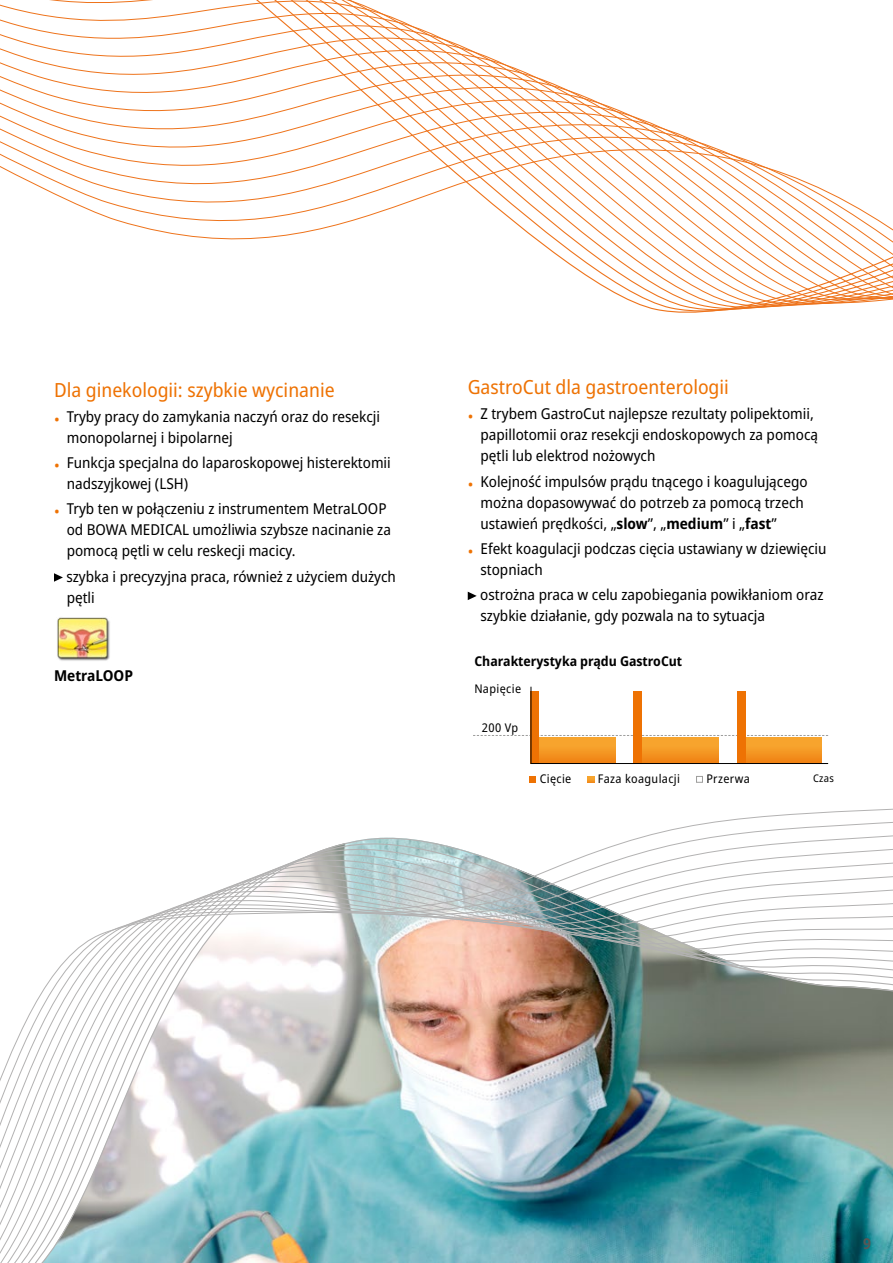
<style>
.page{position:relative;width:893px;height:1263px;background:#fff}
.page>*{position:absolute;margin:0;border:0;box-sizing:border-box;transform-origin:0 0}
.t1{font:semi-condensed 19.5px "Noto Sans";color:#ee7203}
.t2{font:semi-condensed 15px/21px "Noto Sans";color:#000}
.t3{font:700 semi-condensed 15px "Noto Sans";color:#000}
.t4{font:700 semi-condensed 15px "Noto Sans";color:#575756}
.t5{font:700 semi-condensed 13.5px "Noto Sans";color:#000}
.t6{font:semi-condensed 12px "Noto Sans";letter-spacing:.03em;color:#000}
.t7{font:semi-condensed 10.5px "Noto Sans";color:#000}
.s1{color:#ee7203}
.s2{font-weight:700}
</style>
<div class="page">
<img style="left:0;top:818px;width:893px;height:445px">
<svg style="left:0;top:0;width:893px;height:313px"></svg>
<svg style="left:54px;top:573px;width:9px;height:9px"></svg>
<svg style="left:468px;top:592px;width:9px;height:8px"></svg>
<img style="left:57px;top:617px;width:53px;height:44px">
<div style="left:529px;top:776px;width:7px;height:7px;background:#ee7203"></div>
<svg style="left:587px;top:776px;width:7px;height:7px"></svg>
<div style="left:696px;top:776px;width:7px;height:7px;border:1px solid #9d9d9c"></div>
<svg style="left:473px;top:686px;width:356px;height:78px"></svg>
<h1 class="t1" style="left:54px;top:376px;width:282px">Dla ginekologii: szybkie wycinanie</h1>
<p class="t2" style="left:67px;top:406px;width:315px;text-indent:-13px"><span class="s1">•</span> Tryby pracy do zamykania naczyń oraz do resekcji monopolarnej i bipolarnej</p>
<p class="t2" style="left:67px;top:453px;width:326px;text-indent:-13px"><span class="s1">•</span> Funkcja specjalna do laparoskopowej histerektomii nadszyjkowej (LSH)</p>
<p class="t2" style="left:67px;top:499px;width:326px;text-indent:-13px"><span class="s1">•</span> Tryb ten w połączeniu z instrumentem MetraLOOP od BOWA MEDICAL umożliwia szybsze nacinanie za pomocą pętli w celu reskecji macicy.</p>
<p class="t2" style="left:66px;top:566px;width:331px">szybka i precyzyjna praca, również z użyciem dużych pętli</p>
<p class="t3" style="left:54px;top:665px;width:81px">MetraLOOP</p>
<h1 class="t1" style="left:468px;top:373px;width:263px">GastroCut dla gastroenterologii</h1>
<p class="t2" style="left:480px;top:404px;width:339px;text-indent:-13px"><span class="s1">•</span> Z trybem GastroCut najlepsze rezultaty polipektomii, papillotomii oraz resekcji endoskopowych za pomocą pętli lub elektrod nożowych</p>
<p class="t2" style="left:480px;top:471px;width:329px;text-indent:-13px"><span class="s1">•</span> Kolejność impulsów prądu tnącego i koagulującego można dopasowywać do potrzeb za pomocą trzech ustawień prędkości, „<span class="s2">slow</span>”, „<span class="s2">medium</span>” i „<span class="s2">fast</span>”</p>
<p class="t2" style="left:480px;top:538px;width:348px;text-indent:-13px"><span class="s1">•</span> Efekt koagulacji podczas cięcia ustawiany w dziewięciu stopniach</p>
<p class="t2" style="left:480px;top:585px;width:345px">ostrożna praca w celu zapobiegania powikłaniom oraz szybkie działanie, gdy pozwala na to sytuacja</p>
<p class="t5" style="left:474px;top:651px;width:209px">Charakterystyka prądu GastroCut</p>
<p class="t6" style="left:474px;top:680px;width:48px">Napięcie</p>
<p class="t6" style="left:482px;top:719px;width:38px">200 Vp</p>
<p class="t6" style="left:540px;top:771px;width:33px">Cięcie</p>
<p class="t6" style="left:598px;top:771px;width:84px">Faza koagulacji</p>
<p class="t6" style="left:706px;top:771px;width:45px">Przerwa</p>
<p class="t7" style="left:813px;top:771px;width:22px">Czas</p>
<p class="t4" style="left:863px;top:1232px;width:10px">9</p>
</div>
